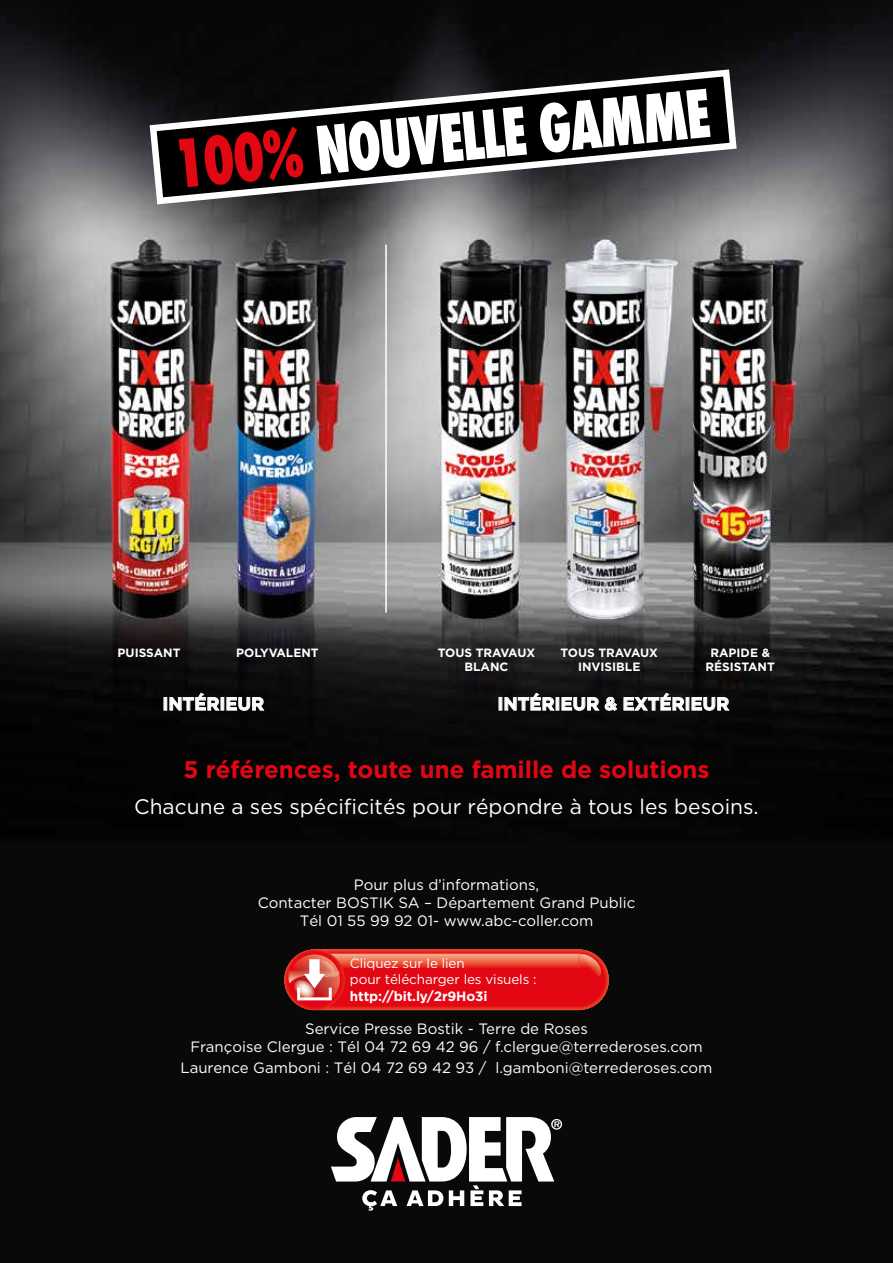
<style>
.page{position:relative;width:893px;height:1263px;background:#fff}
.page>*{position:absolute;margin:0;border:0;box-sizing:border-box;transform-origin:0 0}
.t1{font:800 condensed 64.05px "Futura";color:#fff;scale:.82 1}
.t2{font:700 24px "Gotham";color:#e30613}
.t3{font:21px "Gotham";color:#fff}
.t4{font:700 18px "Gotham";color:#fff}
.t5{font:15px/18px "Gotham";color:#fff;text-align:center}
.t6{font:13.5px/16.2px "Gotham";letter-spacing:-.01em;color:#fff}
.t7{font:700 13.5px "Gotham";letter-spacing:-.01em;color:#fff}
.t8{font:700 12px/14.4px "Gotham";color:#fff;text-align:center}
.s1{color:#e30613}
</style>
<div class="page">
<img style="left:0;top:0;width:893px;height:1263px">
<svg style="left:164px;top:693px;width:100px;height:18px;background:#505050"></svg>
<svg style="left:499px;top:693px;width:100px;height:18px;background:#555"></svg>
<svg style="left:605px;top:697px;width:12px;height:14px"></svg>
<svg style="left:623px;top:693px;width:106px;height:18px;background:#545454"></svg>
<svg style="left:150px;top:69px;width:587px;height:139px;background:#302f30"></svg>
<hr style="left:385px;top:244px;width:2px;height:368px;background:#fff">
<svg style="left:284px;top:950px;width:320px;height:60px;background:#de2a29"></svg>
<svg style="left:331px;top:1117px;width:231px;height:93px"></svg>
<h1 class="t1" style="left:169px;top:118px;width:659px;rotate:-5deg"><span class="s1">100%</span> NOUVELLE GAMME</h1>
<p class="t8" style="left:118px;top:645px;width:64px">PUISSANT</p>
<p class="t8" style="left:236px;top:645px;width:84px">POLYVALENT</p>
<p class="t8" style="left:561px;top:645px;width:99px">TOUS TRAVAUX<br>INVISIBLE</p>
<p class="t8" style="left:705px;top:645px;width:71px">RAPIDE &amp;<br>RÉSISTANT</p>
<p class="t8" style="left:438px;top:645px;width:99px">TOUS TRAVAUX<br>BLANC</p>
<p class="t4" style="left:162px;top:693px;width:103px">INTÉRIEUR</p>
<p class="t4" style="left:497px;top:693px;width:233px">INTÉRIEUR &amp; EXTÉRIEUR</p>
<h2 class="t2" style="left:183px;top:756px;width:528px">5 références, toute une famille de solutions</h2>
<h3 class="t3" style="left:134px;top:795px;width:626px">Chacune a ses spécificités pour répondre à tous les besoins.</h3>
<p class="t5" style="left:258px;top:875px;width:379px">Pour plus d’informations,<br>Contacter BOSTIK SA – Département Grand Public<br>Tél 01 55 99 92 01- www.abc-coller.com</p>
<p class="t6" style="left:350px;top:955px;width:188px">Cliquez sur le lien<br>pour télécharger les visuels :</p>
<p class="t7" style="left:350px;top:988px;width:139px">http://bit.ly/2r9Ho3i</p>
<p class="t5" style="left:190px;top:1019px;width:514px">Service Presse Bostik - Terre de Roses<br>Françoise Clergue : Tél 04 72 69 42 96 / f.clergue@terrederoses.com</p>
<p class="t5" style="left:180px;top:1059px;width:534px">Laurence Gamboni : Tél 04 72 69 42 93 / l.gamboni@terrederoses.com</p>
</div>
